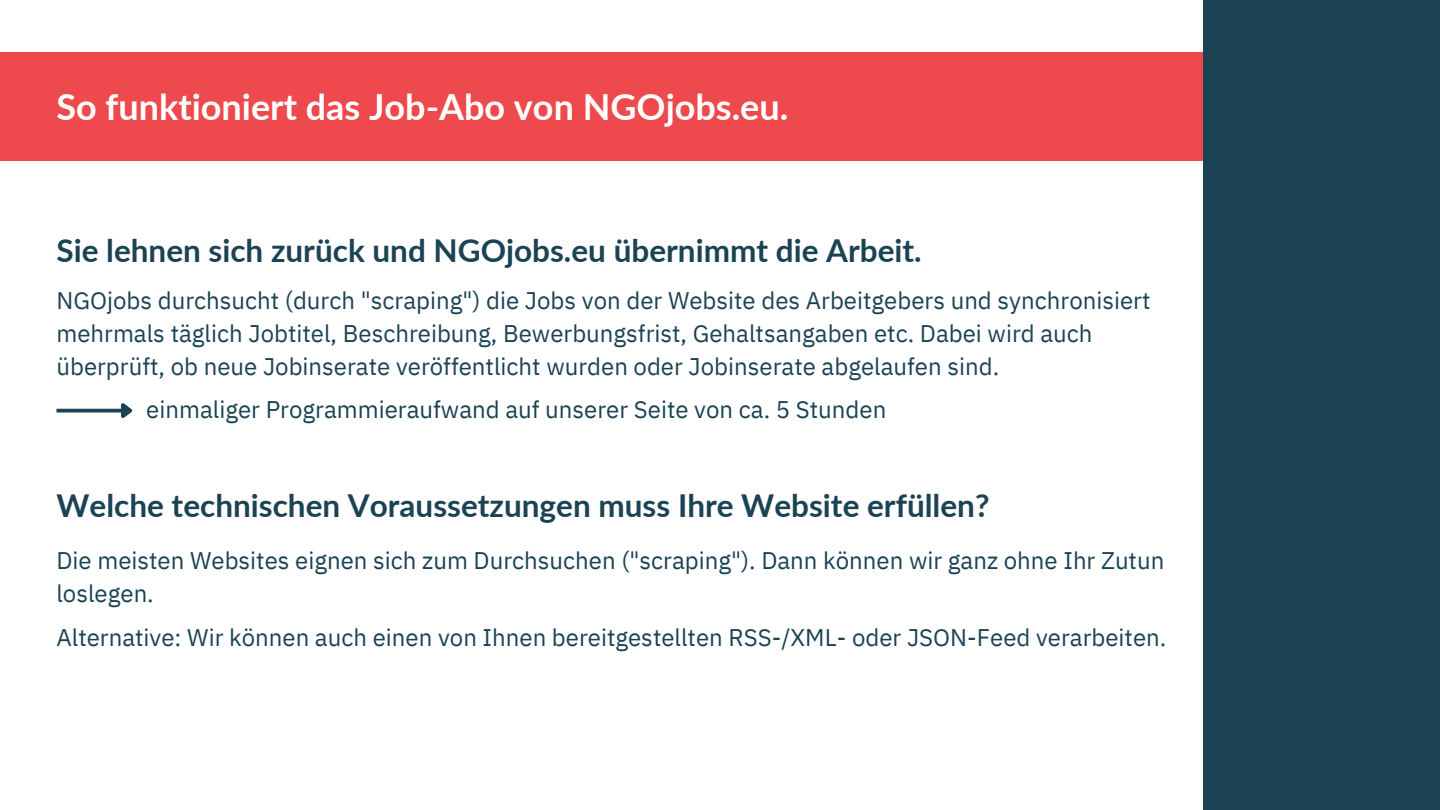
<style>
.page{position:relative;width:1440px;height:810px;background:#fff}
.page>*{position:absolute;margin:0;border:0;box-sizing:border-box;transform-origin:0 0}
.t1{font:700 36px "Lato";color:#fff}
.t2{font:700 31.5px "Lato";color:#1b4353}
.t3{font:24px/33px "IBM Plex Sans";color:#1b4353}
</style>
<div class="page">
<div style="left:0;top:52px;width:1440px;height:109px;background:#ee494c"></div>
<div style="left:1204px;top:0;width:236px;height:810px;background:#1b4353"></div>
<hr style="left:56px;top:409px;width:66px;height:3px;background:#1b4353">
<svg style="left:118px;top:403px;width:15px;height:15px"></svg>
<h1 class="t1" style="left:56px;top:84px;width:733px">So funktioniert das Job-Abo von NGOjobs.eu.</h1>
<h2 class="t2" style="left:56px;top:231px;width:867px">Sie lehnen sich zurück und NGOjobs.eu übernimmt die Arbeit.</h2>
<p class="t3" style="left:56px;top:284px;width:1096px">NGOjobs durchsucht (durch "scraping") die Jobs von der Website des Arbeitgebers und synchronisiert mehrmals täglich Jobtitel, Beschreibung, Bewerbungsfrist, Gehaltsangaben etc. Dabei wird auch überprüft, ob neue Jobinserate veröffentlicht wurden oder Jobinserate abgelaufen sind.</p>
<p class="t3" style="left:146px;top:392px;width:741px">einmaliger Programmieraufwand auf unserer Seite von ca. 5 Stunden</p>
<h2 class="t2" style="left:56px;top:486px;width:935px">Welche technischen Voraussetzungen muss Ihre Website erfüllen?</h2>
<p class="t3" style="left:56px;top:544px;width:1109px">Die meisten Websites eignen sich zum Durchsuchen ("scraping"). Dann können wir ganz ohne Ihr Zutun loslegen.</p>
<p class="t3" style="left:56px;top:621px;width:1111px">Alternative: Wir können auch einen von Ihnen bereitgestellten RSS-/XML- oder JSON-Feed verarbeiten.</p>
</div>
